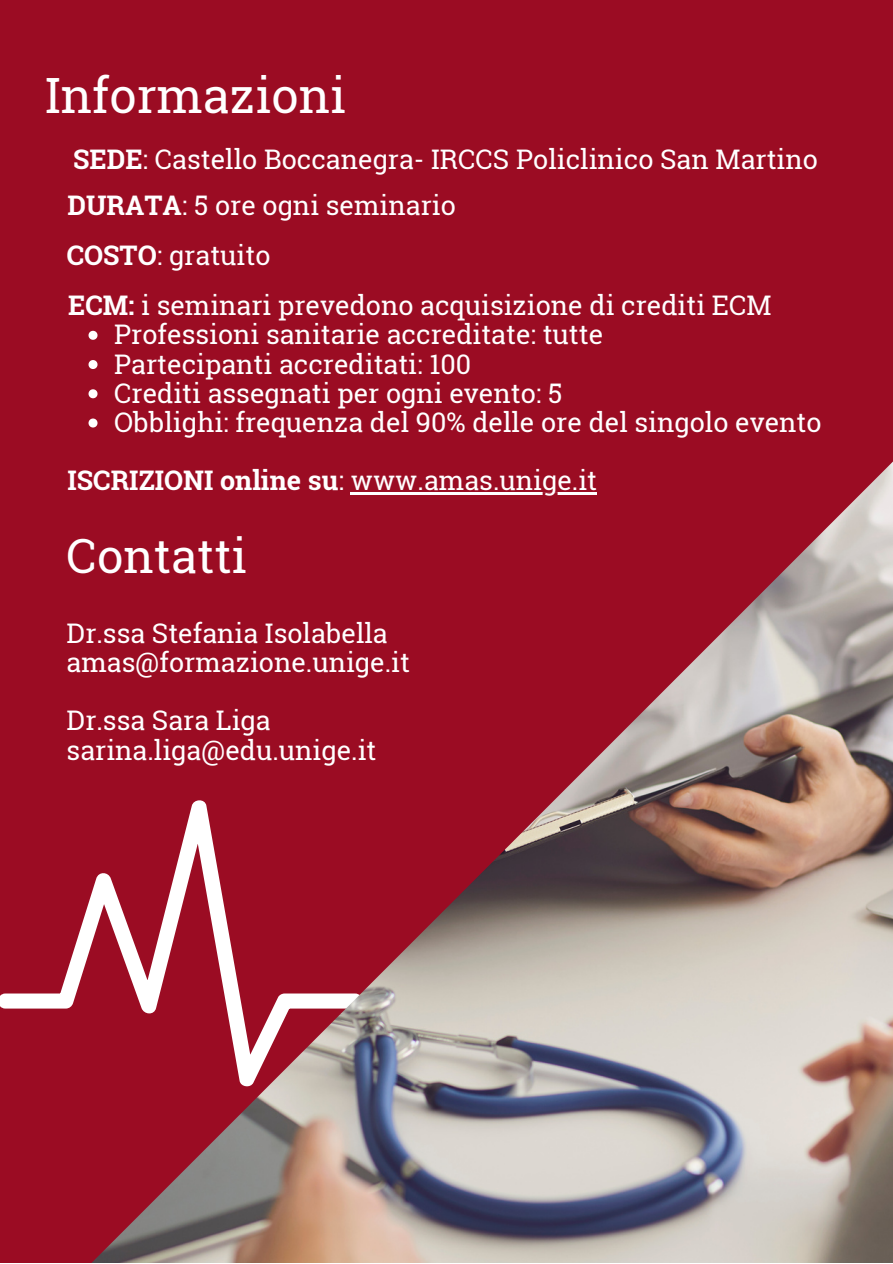
<style>
.page{position:relative;width:893px;height:1264px;background:#fff}
.page>*{position:absolute;margin:0;border:0;box-sizing:border-box;transform-origin:0 0}
.t1{font:48.6px "Roboto Slab";color:#fff}
.t2{font:47.1px "Roboto Slab";color:#fff}
.t3{font:27px/29.2px "Roboto Slab";color:#fff}
.t4{font:700 27px "Roboto Slab";color:#fff}
.s1{font-weight:700}
.s2{font-weight:400}
</style>
<div class="page">
<div style="left:0;top:0;width:892px;height:1262px;background:#9b0c23"></div>
<img style="left:5px;top:421px;width:887px;height:841px">
<svg style="left:88px;top:331px;width:9px;height:9px"></svg>
<svg style="left:88px;top:360px;width:9px;height:9px"></svg>
<svg style="left:88px;top:389px;width:9px;height:9px"></svg>
<svg style="left:88px;top:418px;width:9px;height:9px"></svg>
<hr style="left:350px;top:492px;width:247px;height:3px;background:#fff">
<h1 class="t1" style="left:45px;top:62px;width:302px">Informazioni</h1>
<p class="t3" style="left:73px;top:143px;width:746px"><span class="s1">SEDE</span>: Castello Boccanegra- IRCCS Policlinico San Martino</p>
<p class="t3" style="left:67px;top:190px;width:390px"><span class="s1">DURATA</span>: 5 ore ogni seminario</p>
<p class="t3" style="left:67px;top:240px;width:205px"><span class="s1">COSTO</span>: gratuito</p>
<p class="t3" style="left:68px;top:290px;width:704px"><span class="s1">ECM:</span> i seminari prevedono acquisizione di crediti ECM</p>
<p class="t3" style="left:114px;top:319px;width:709px">Professioni sanitarie accreditate: tutte<br>Partecipanti accreditati: 100<br>Crediti assegnati per ogni evento: 5<br>Obblighi: frequenza del 90% delle ore del singolo evento</p>
<p class="t4" style="left:67px;top:462px;width:531px">ISCRIZIONI online su<span class="s2">: www.amas.unige.it</span></p>
<h2 class="t2" style="left:67px;top:524px;width:182px">Contatti</h2>
<p class="t3" style="left:67px;top:617px;width:345px">Dr.ssa Stefania Isolabella amas@formazione.unige.it</p>
<p class="t3" style="left:67px;top:705px;width:311px">Dr.ssa Sara Liga sarina.liga@edu.unige.it</p>
</div>
